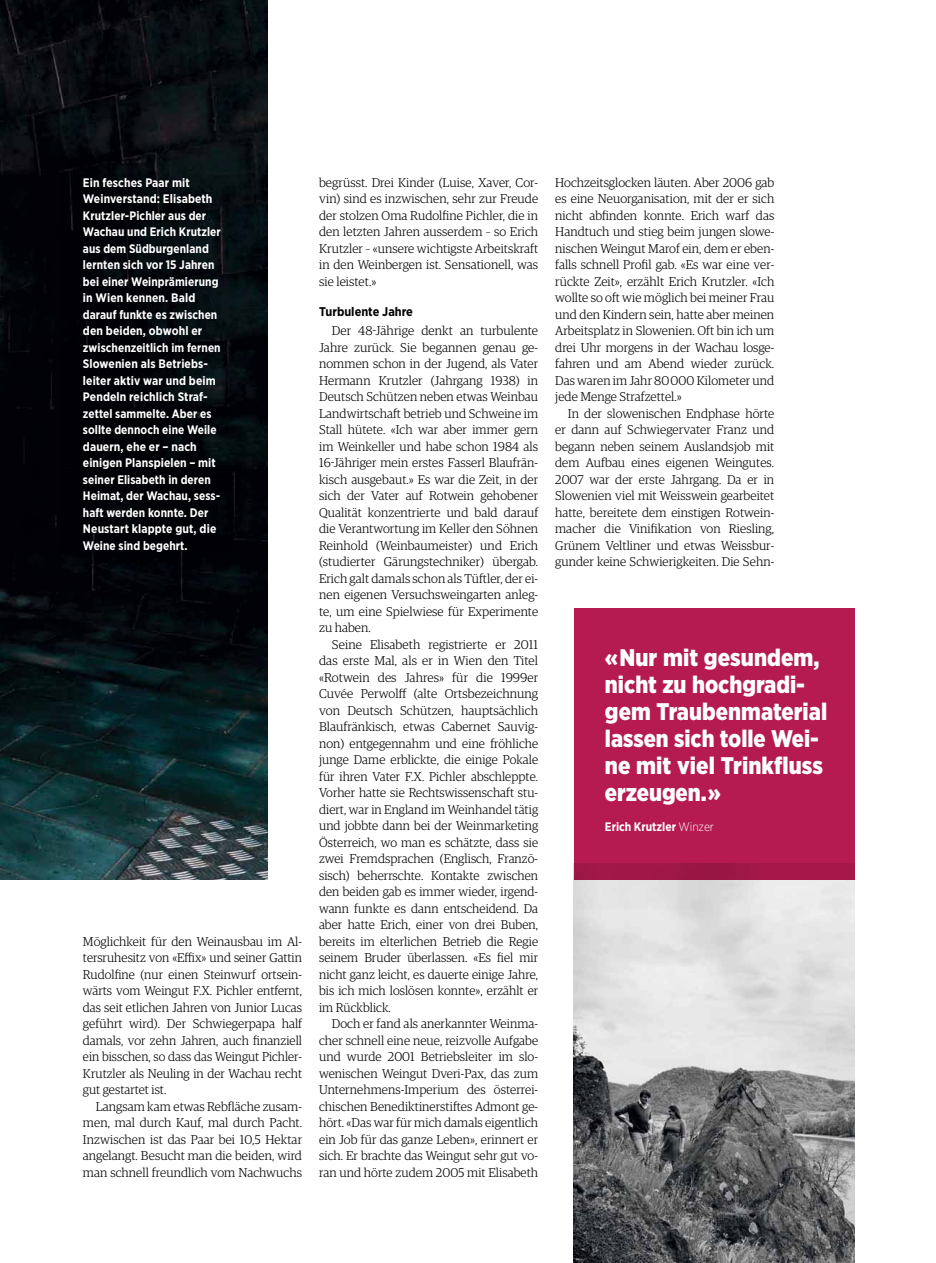
<style>
.page{position:relative;width:936px;height:1263px;background:#fff}
.page>*{position:absolute;margin:0;border:0;box-sizing:border-box;transform-origin:0 0}
.t1{font:900 24px/27px "Gotham Narrow";color:#fff}
.t2{font:300 12.75px/16.5px "Guardian Egyp";letter-spacing:.005em;color:#000;text-align:justify}
.t3{font:700 12.6px "Gotham Narrow";color:#000}
.t4{font:700 12.3px/16.5px "Gotham Narrow";letter-spacing:.005em;color:#fff}
.s1{font-weight:300}
</style>
<div class="page">
<img style="left:574px;top:880px;width:280px;height:383px">
<div style="left:574px;top:609px;width:280px;height:271px;background:#b51b51"></div>
<img style="left:0;top:0;width:267px;height:880px">
<div style="left:60px;top:156px;width:182px;height:418px;background:#000"></div>
<p class="t2" style="left:319px;top:173px;width:220px">begrüsst. Drei Kinder (Luise, Xaver, Cor&shy;vin) sind es inzwischen, sehr zur Freude der stolzen Oma Rudolfine Pichler, die in den letzten Jahren ausserdem – so Erich Krutzler – «unsere wichtigste Arbeitskraft in den Weinbergen ist. Sensationell, was sie leistet.»</p>
<p class="t3" style="left:319px;top:303px;width:95px">Turbulente Jahre</p>
<p class="t2" style="left:319px;top:322px;width:221px;text-indent:13px">Der 48-Jährige denkt an turbulente Jahre zurück. Sie begannen genau ge&shy;nommen schon in der Jugend, als Vater Hermann Krutzler (Jahrgang 1938) in Deutsch Schützen neben etwas Weinbau Landwirtschaft betrieb und Schweine im Stall hütete. «Ich war aber immer gern im Weinkeller und habe schon 1984 als 16-Jähriger mein erstes Fasserl Blaufrän&shy;kisch ausgebaut.» Es war die Zeit, in der sich der Vater auf Rotwein gehobener Qualität konzentrierte und bald darauf die Verantwortung im Keller den Söhnen Reinhold (Weinbaumeister) und Erich (studierter Gärungstechniker) übergab.<br>Erich galt damals schon als Tüftler, der ei&shy;nen eigenen Versuchsweingarten anleg&shy;te, um eine Spielwiese für Experimente zu haben.</p>
<p class="t2" style="left:319px;top:635px;width:221px;text-indent:13px">Seine Elisabeth registrierte er 2011 das erste Mal, als er in Wien den Titel «Rotwein des Jahres» für die 1999er Cuvée Perwolff (alte Ortsbezeichnung von Deutsch Schützen, hauptsächlich Blaufränkisch, etwas Cabernet Sauvig&shy;non) entgegennahm und eine fröhliche junge Dame erblickte, die einige Pokale für ihren Vater F.X. Pichler abschleppte.<br>Vorher hatte sie Rechtswissenschaft stu&shy;diert, war in England im Weinhandel tätig und jobbte dann bei der Weinmarketing Österreich, wo man es schätzte, dass sie zwei Fremdsprachen (Englisch, Franzö&shy;sisch) beherrschte. Kontakte zwischen den beiden gab es immer wieder, irgend&shy;wann funkte es dann entscheidend. Da aber hatte Erich, einer von drei Buben, bereits im elterlichen Betrieb die Regie seinem Bruder überlassen. «Es fiel mir nicht ganz leicht, es dauerte einige Jahre, bis ich mich loslösen konnte», erzählt er im Rückblick.</p>
<p class="t2" style="left:319px;top:1015px;width:221px;text-indent:13px">Doch er fand als anerkannter Weinma&shy;cher schnell eine neue, reizvolle Aufgabe und wurde 2001 Betriebsleiter im slo&shy;wenischen Weingut Dveri-Pax, das zum Unternehmens-Imperium des österrei&shy;chischen Benediktinerstiftes Admont ge&shy;hört. «Das war für mich damals eigentlich ein Job für das ganze Leben», erinnert er sich. Er brachte das Weingut sehr gut vo&shy;ran und hörte zudem 2005 mit Elisabeth</p>
<p class="t4" style="left:83px;top:174px;width:139px">Ein fesches Paar mit<br>Weinverstand: Elisabeth<br>Krutzler-Pichler aus der<br>Wachau und Erich Krutzler aus dem Südburgenland lernten sich vor 15 Jahren bei einer Weinprämierung in Wien kennen. Bald darauf funkte es zwischen den beiden, obwohl er zwischenzeitlich im fernen<br>Slowenien als Betriebs&shy;leiter aktiv war und beim<br>Pendeln reichlich Straf&shy;zettel sammelte. Aber es sollte dennoch eine Weile dauern, ehe er – nach einigen Planspielen – mit seiner Elisabeth in deren<br>Heimat, der Wachau, sess&shy;haft werden konnte. Der<br>Neustart klappte gut, die<br>Weine sind begehrt.</p>
<p class="t2" style="left:555px;top:173px;width:221px">Hochzeitsglocken läuten. Aber 2006 gab es eine Neuorganisation, mit der er sich nicht abfinden konnte. Erich warf das Handtuch und stieg beim jungen slowe&shy;nischen Weingut Marof ein, dem er eben&shy;falls schnell Profil gab. «Es war eine ver&shy;rückte Zeit», erzählt Erich Krutzler. «Ich wollte so oft wie möglich bei meiner Frau und den Kindern sein, hatte aber meinen Arbeitsplatz in Slowenien. Oft bin ich um drei Uhr morgens in der Wachau losge&shy;fahren und am Abend wieder zurück.<br>Das waren im Jahr 80 000 Kilometer und jede Menge Strafzettel.»</p>
<p class="t2" style="left:555px;top:404px;width:220px;text-indent:13px">In der slowenischen Endphase hörte er dann auf Schwiegervater Franz und begann neben seinem Auslandsjob mit dem Aufbau eines eigenen Weingutes.<br>2007 war der erste Jahrgang. Da er in Slowenien viel mit Weisswein gearbeitet hatte, bereitete dem einstigen Rotwein&shy;macher die Vinifikation von Riesling, Grünem Veltliner und etwas Weissbur&shy;gunder keine Schwierigkeiten. Die Sehn-</p>
<h1 class="t1" style="left:605px;top:643px;width:224px">«Nur mit gesundem, nicht zu hochgradi&shy;gem Traubenmaterial lassen sich tolle Wei&shy;ne mit viel Trinkfluss erzeugen.»</h1>
<p class="t4" style="left:605px;top:818px;width:111px">Erich Krutzler <span class="s1">Winzer</span></p>
<p class="t2" style="left:83px;top:932px;width:221px">Möglichkeit für den Weinausbau im Al&shy;tersruhesitz von «Effix» und seiner Gattin Rudolfine (nur einen Steinwurf ortsein&shy;wärts vom Weingut F.X. Pichler entfernt, das seit etlichen Jahren von Junior Lucas geführt wird). Der Schwiegerpapa half damals, vor zehn Jahren, auch finanziell ein bisschen, so dass das Weingut Pichler-Krutzler als Neuling in der Wachau recht gut gestartet ist.</p>
<p class="t2" style="left:83px;top:1097px;width:220px;text-indent:13px">Langsam kam etwas Rebfläche zusam&shy;men, mal durch Kauf, mal durch Pacht.<br>Inzwischen ist das Paar bei 10,5 Hektar angelangt. Besucht man die beiden, wird man schnell freundlich vom Nachwuchs</p>
</div>
